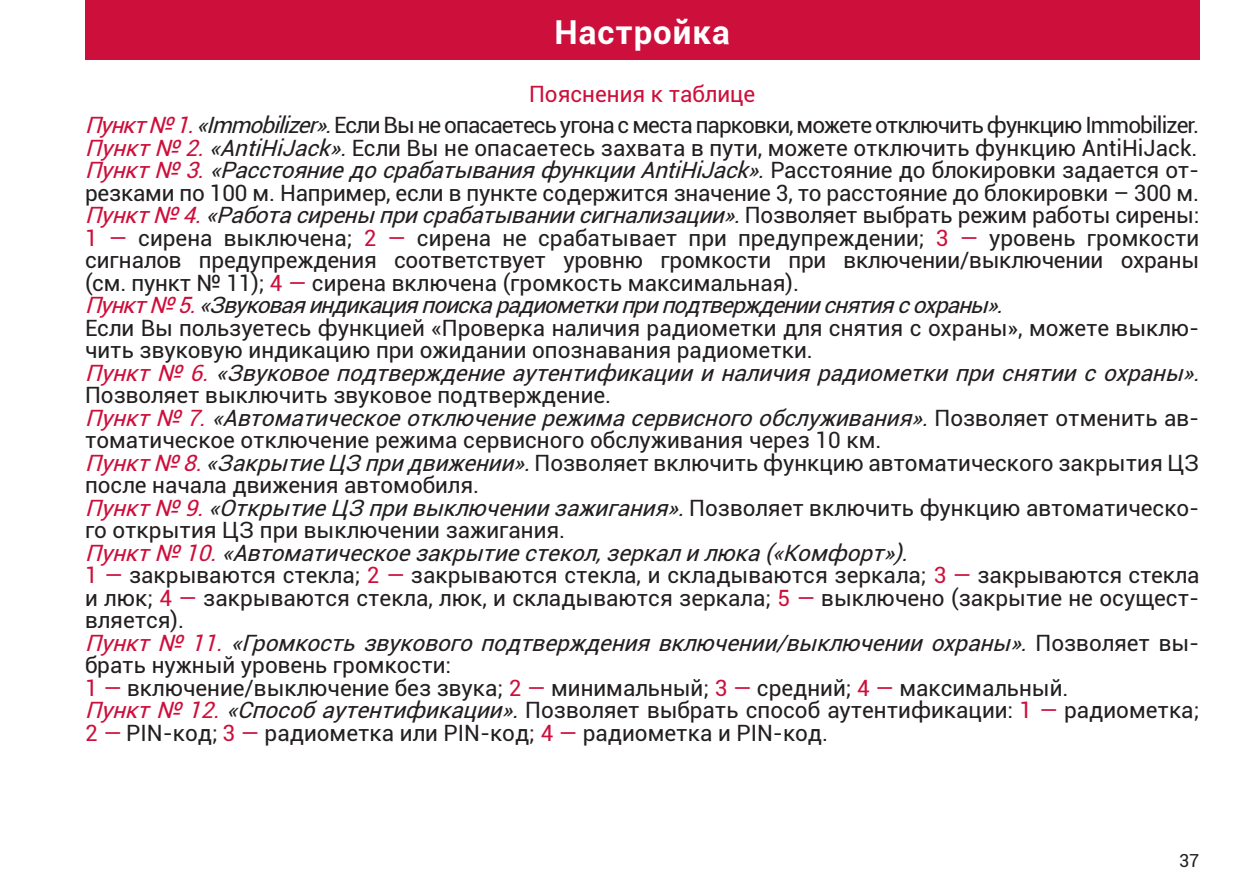
<style>
.page{position:relative;width:1259px;height:893px;background:#fff}
.page>*{position:absolute;margin:0;border:0;box-sizing:border-box;transform-origin:0 0}
.Главы{font:700 33px "Roboto";letter-spacing:.03em;color:#fff}
.Без_красной_строки{font:22.5px/22.5px "Roboto";color:#231f20}
.Без_красной_строки-2{font:italic 22.5px/22.5px "Roboto";color:#231f20}
.Без_красной_строки-3{font:22.5px "Roboto";letter-spacing:-.04em;color:#231f20}
.Заголовки{font:22.5px "Roboto";color:#cd0f3b}
.t1{font:18px "Roboto";color:#231f20}
.s1{font-style:italic;color:#cd0f3b}
.s2{font-style:italic}
.s3{color:#cd0f3b}
.s4{font-style:normal}
</style>
<div class="page">
<div style="left:85px;top:0;width:1114px;height:60px;background:#cd0f3b"></div>
<p class="Главы" style="left:554px;top:9px;width:177px">Настройка</p>
<p class="Заголовки" style="left:529px;top:78px;width:228px">Пояснения к таблице</p>
<p class="Без_красной_строки-3" style="left:85px;top:109px;width:1115px"><span class="s1">Пункт№ 1.</span><span class="s2">«Immobilizer».</span>Если Вы не опасаетесь угона с места парковки, можете отключить функцию Immobilizer.</p>
<p class="Без_красной_строки" style="left:85px;top:135px;width:1114px"><span class="s1">Пункт№ 2.</span><span class="s2">«AntiHiJack».</span>Если Вы не опасаетесь захвата в пути, можете отключить функцию AntiHiJack.</p>
<p class="Без_красной_строки" style="left:85px;top:158px;width:1116px"><span class="s1">Пункт№ 3.</span> <span class="s2">«РасстояниедосрабатыванияфункцииAntiHiJack».</span> Р а с с т о я н и е д о б л о к и р о в к и з а д а е т с я о т - резками по 100 м. Например, если в пункте содержится значение 3, то расстояние до блокировки – 300 м.</p>
<p class="Без_красной_строки-2" style="left:85px;top:203px;width:1115px"><span class="s3">Пункт№ 4.</span> «Работасирены присрабатываниисигнализации». <span class="s4">П о з в о л я е т в ы б р а т ь р е ж и м р а б о т ы с и р е н ы :</span></p>
<p class="Без_красной_строки" style="left:85px;top:225px;width:1115px;text-align:justify"><span class="s3">1 —</span> сирена выключена; <span class="s3">2 —</span> сирена не срабатывает при предупреждении; <span class="s3">3 —</span> уровень громкости сигналов предупреждения соответствует уровню громкости при включении/выключении охраны (см. пункт № 11); <span class="s3">4 —</span> сирена включена (громкость максимальная).</p>
<p class="Без_красной_строки-2" style="left:85px;top:293px;width:927px"><span class="s3">Пункт№ 5.</span> «Звуковаяиндикацияпоискарадиометкиприподтвержденииснятиясохраны».</p>
<p class="Без_красной_строки" style="left:85px;top:315px;width:1116px">Если Вы пользуетесь функцией «Проверка наличия радиометки для снятия с охраны», можете выклю&shy;чить звуковую индикацию при ожидании опознавания радиометки.</p>
<p class="Без_красной_строки-2" style="left:85px;top:360px;width:1123px"><span class="s3">Пункт№ 6.</span> «Звуковоеподтверждениеаутентификациииналичиярадиометкиприснятиисохраны».<br><span class="s4">Позволяет выключить звуковое подтверждение.</span></p>
<p class="Без_красной_строки" style="left:85px;top:405px;width:1116px"><span class="s1">Пункт№ 7.</span> <span class="s2">«Автоматическоеотключениережимасервисногообслуживания».</span> П о з в о л я е т о т м е н и т ь а в - томатическое отключение режима сервисного обслуживания через 10 км.</p>
<p class="Без_красной_строки" style="left:85px;top:450px;width:1116px"><span class="s1">Пункт№ 8.</span><span class="s2">«ЗакрытиеЦЗ придвижении».</span>Позволяет включить функцию автоматического закрытия ЦЗ после начала движения автомобиля.</p>
<p class="Без_красной_строки" style="left:85px;top:495px;width:1116px"><span class="s1">Пункт№ 9.</span><span class="s2">«ОткрытиеЦЗ привыключениизажигания».</span>Позволяет включить функцию автоматическо&shy;го открытия ЦЗ при выключении зажигания.</p>
<p class="Без_красной_строки-2" style="left:85px;top:540px;width:832px"><span class="s3">Пункт№ 10.</span> «Автоматическоезакрытиестекол,зеркалилюка(«Комфорт»).</p>
<p class="Без_красной_строки" style="left:85px;top:563px;width:1116px;text-align:justify"><span class="s3">1 —</span> закрываются стекла; <span class="s3">2 —</span> закрываются стекла, и складываются зеркала; <span class="s3">3 —</span> закрываются стекла и люк; <span class="s3">4 —</span> закрываются стекла, люк, и складываются зеркала; <span class="s3">5 —</span> выключено (закрытие не осущест&shy;вляется).</p>
<p class="Без_красной_строки-2" style="left:85px;top:630px;width:1116px"><span class="s3">Пункт№ 11.</span> «Громкостьзвуковогоподтверждениявключении/выключенииохраны».<span class="s4">П о з в о л я е т в ы - брать нужный уровень громкости:</span></p>
<p class="Без_красной_строки" style="left:85px;top:675px;width:985px"><span class="s3">1 —</span> включение/выключение без звука; <span class="s3">2 —</span> минимальный; <span class="s3">3 —</span> средний; <span class="s3">4 —</span> максимальный.</p>
<p class="Без_красной_строки" style="left:85px;top:698px;width:1116px"><span class="s1">Пункт№ 12.</span><span class="s2">«Способаутентификации».</span>Позволяет выбрать способ аутентификации: <span class="s3">1 —</span> радиометка;<br><span class="s3">2 —</span> PIN-код; <span class="s3">3 —</span> радиометка или PIN-код; <span class="s3">4 —</span> радиометка и PIN-код.</p>
<p class="t1" style="left:1179px;top:848px;width:22px">37</p>
</div>
